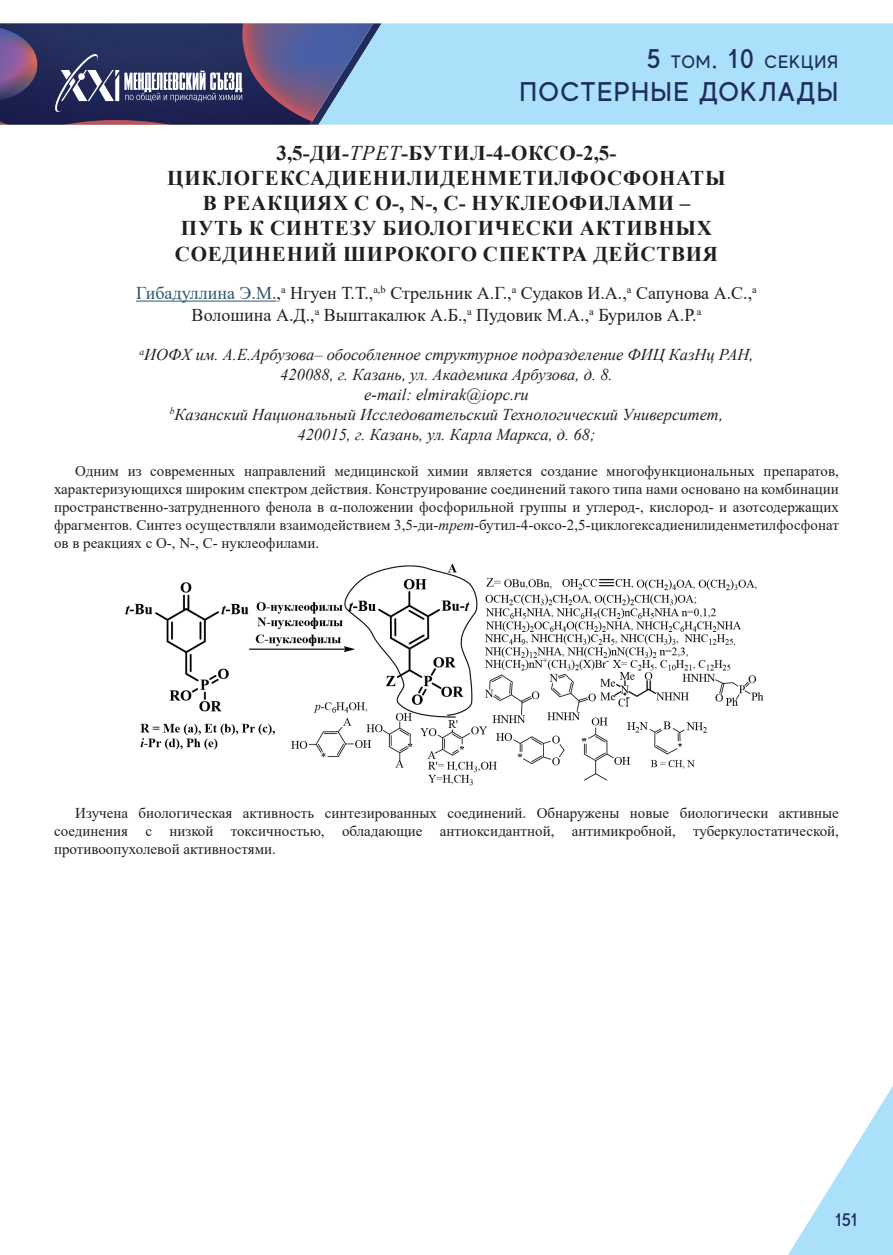
<style>
.page{position:relative;width:893px;height:1255px;background:#fff}
.page>*{position:absolute;margin:0;border:0;box-sizing:border-box;transform-origin:0 0}
.t1{font:500 27px "MADE Evolve Sans";letter-spacing:.05em;color:#1f2c5d}
.t2{font:700 21px/25.2px "Times New Roman";letter-spacing:.035em;color:#231f20;text-align:center}
.t3{font:18px/21.6px "Times New Roman";color:#231f20;text-align:center}
.t4{font:500 18px "MADE Evolve Sans";letter-spacing:.05em;color:#1f2c5d}
.t5{font:italic 16.5px/19.8px "Times New Roman";color:#231f20;text-align:center}
.t6{font:15px/18px "Times New Roman";color:#231f20;text-align:justify}
.s1{font-size:27px}
.s2{font-weight:400;font-style:italic}
.s3{color:#2e576f}
.s4{font-style:italic}
</style>
<div class="page">
<div style="left:382px;top:23px;width:511px;height:102px;background:#aae0f9"></div>
<svg style="left:788px;top:1086px;width:105px;height:168px"></svg>
<svg style="left:0;top:23px;width:382px;height:102px;background:#51547e"></svg>
<hr style="left:136px;top:301px;width:140px;height:1px;background:#2e576f">
<img style="left:125px;top:563px;width:639px;height:223px">
<p class="t4" style="left:647px;top:51px;width:193px"><span class="s1">5</span> ТОМ<span class="s1">. 10</span> СЕКЦИЯ</p>
<h1 class="t1" style="left:520px;top:74px;width:320px">ПОСТЕРНЫЕ ДОКЛАДЫ</h1>
<h2 class="t2" style="left:167px;top:139px;width:560px">3,5-ДИ-<span class="s2">ТРЕТ</span>-БУТИЛ-4-ОКСО-2,5- ЦИКЛОГЕКСАДИЕНИЛИДЕНМЕТИЛФОСФОНАТЫ В РЕАКЦИЯХ С O-, N-, С- НУКЛЕОФИЛАМИ –<br>ПУТЬ К СИНТЕЗУ БИОЛОГИЧЕСКИ АКТИВНЫХ СОЕДИНЕНИЙ ШИРОКОГО СПЕКТРА ДЕЙСТВИЯ</h2>
<p class="t3" style="left:136px;top:282px;width:622px"><span class="s3">Гибадуллина Э.М.</span>,<sup>a</sup> Нгуен Т.Т.,<sup>a,b</sup> Стрельник А.Г.,<sup>a</sup> Судаков И.А.,<sup>a</sup> Сапунова А.С.,<sup>a<br></sup>Волошина А.Д.,<sup>a</sup> Выштакалюк А.Б.,<sup>a</sup> Пудовик М.А.,<sup>a</sup> Бурилов А.Р.<sup>a</sup></p>
<p class="t5" style="left:139px;top:344px;width:615px"><sup>a</sup>ИОФХ им. А.Е.Арбузова– обособленное структурное подразделение ФИЦ КазНц РАН, 420088, г. Казань, ул. Академика Арбузова, д. 8.<br>e-mail: elmirak@iopc.ru<br><sup>b</sup>Казанский Национальный Исследовательский Технологический Университет,<br>420015, г. Казань, ул. Карла Маркса, д. 68;</p>
<p class="t6" style="left:54px;top:461px;width:786px;text-indent:21px">Одним из современных направлений медицинской химии является создание многофункциональных препаратов, характеризующихся широким спектром действия. Конструирование соединений такого типа нами основано на комбинации пространственно-затрудненного фенола в α-положении фосфорильной группы и углерод-, кислород- и азотсодержащих фрагментов. Синтез осуществляли взаимодействием 3,5-ди-<span class="s4">трет</span>-бутил-4-оксо-2,5-циклогексадиенилиденметилфосфонат ов в реакциях с O-, N-, C- нуклеофилами.</p>
<p class="t6" style="left:54px;top:803px;width:786px;text-indent:21px">Изучена биологическая активность синтезированных соединений. Обнаружены новые биологически активные соединения с низкой токсичностью, обладающие антиоксидантной, антимикробной, туберкулостатической, противоопухолевой активностями.</p>
<p class="t4" style="left:835px;top:1208px;width:24px">151</p>
</div>
